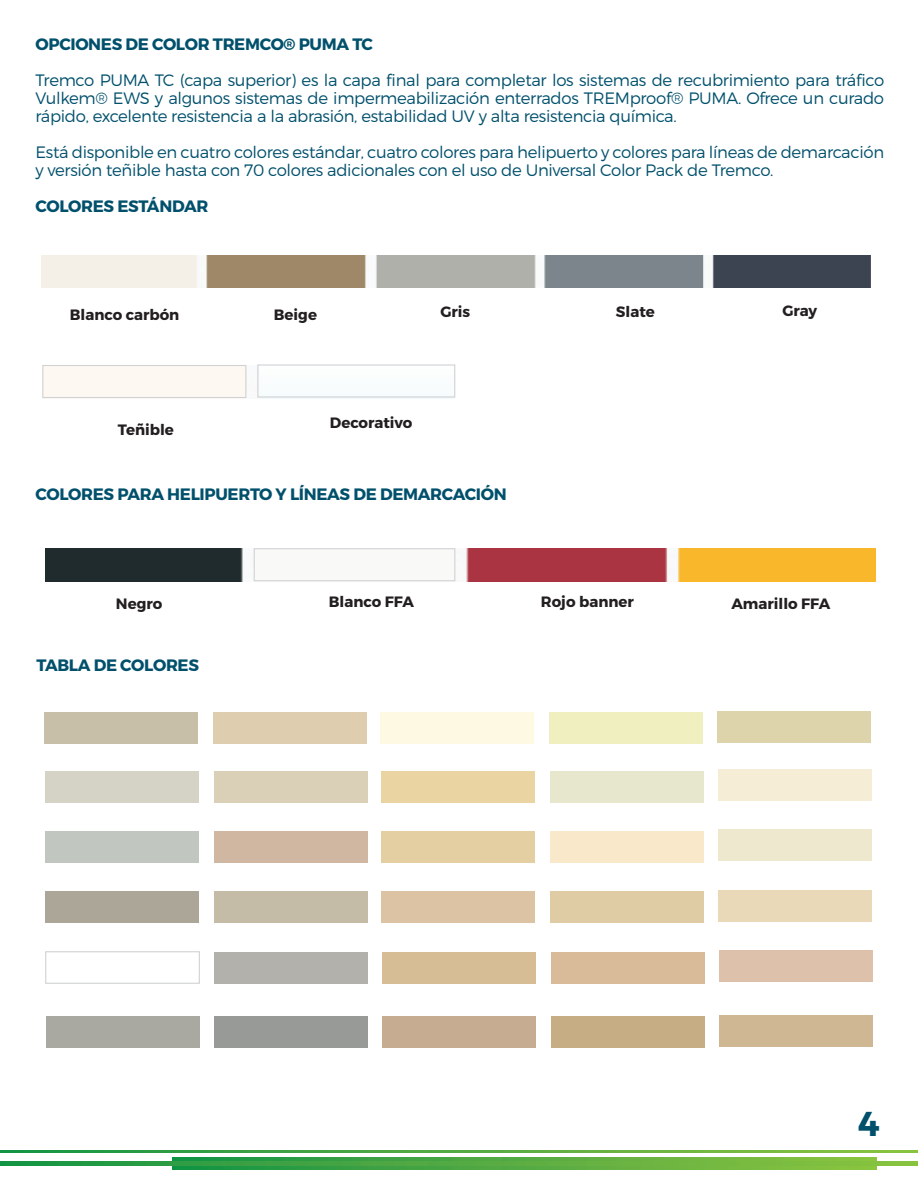
<style>
.page{position:relative;width:918px;height:1188px;background:#fff}
.page>*{position:absolute;margin:0;border:0;box-sizing:border-box;transform-origin:0 0}
.t1{font:700 34.5px "Montserrat";color:#00506c}
.t2{font:300 16.5px/18px "Montserrat";letter-spacing:-.02em;color:#00506c;text-align:justify}
.t3{font:700 16.5px "Montserrat";letter-spacing:-.02em;color:#00506c}
.t4{font:700 15px "Montserrat";color:#231f20}
</style>
<div class="page">
<svg style="left:173px;top:1158px;width:703px;height:12px;background:#53ab42"></svg>
<svg style="left:0;top:1162px;width:918px;height:4px;background:#52ab42"></svg>
<svg style="left:0;top:1150px;width:918px;height:3px;background:#52ab42"></svg>
<img style="left:41px;top:255px;width:830px;height:33px">
<img style="left:46px;top:548px;width:829px;height:33px">
<div style="left:44px;top:713px;width:154px;height:31px;background:#c7bfa7"></div>
<div style="left:45px;top:771px;width:154px;height:32px;background:#d5d3c6"></div>
<div style="left:45px;top:831px;width:154px;height:32px;background:#c2c6c0"></div>
<div style="left:45px;top:892px;width:154px;height:31px;background:#aba698"></div>
<div style="left:45px;top:951px;width:155px;height:33px;background:#fff;border:1px solid #d1d2d4"></div>
<div style="left:46px;top:1016px;width:153px;height:32px;background:#aaa9a1"></div>
<div style="left:213px;top:713px;width:154px;height:31px;background:#decdae"></div>
<div style="left:214px;top:771px;width:153px;height:32px;background:#d9d0b7"></div>
<div style="left:214px;top:831px;width:153px;height:32px;background:#cfb7a2"></div>
<div style="left:214px;top:892px;width:153px;height:31px;background:#c4bca6"></div>
<div style="left:215px;top:952px;width:153px;height:31px;background:#b3b1ab"></div>
<div style="left:215px;top:1016px;width:153px;height:32px;background:#989a97"></div>
<div style="left:381px;top:713px;width:153px;height:31px;background:#fdf9e2"></div>
<div style="left:381px;top:771px;width:154px;height:32px;background:#ead5a2"></div>
<div style="left:381px;top:831px;width:154px;height:32px;background:#e4cfa3"></div>
<div style="left:381px;top:892px;width:154px;height:31px;background:#dcc3a3"></div>
<div style="left:382px;top:952px;width:154px;height:31px;background:#d6bd95"></div>
<div style="left:382px;top:1016px;width:154px;height:32px;background:#c6ac91"></div>
<div style="left:549px;top:713px;width:154px;height:31px;background:#efefbf"></div>
<div style="left:550px;top:771px;width:154px;height:32px;background:#e7e7ce"></div>
<div style="left:550px;top:831px;width:154px;height:32px;background:#fae8ca"></div>
<div style="left:550px;top:892px;width:154px;height:31px;background:#e0cca4"></div>
<div style="left:551px;top:952px;width:153px;height:31px;background:#dabb99"></div>
<div style="left:551px;top:1016px;width:153px;height:32px;background:#c7ad83"></div>
<div style="left:717px;top:711px;width:154px;height:32px;background:#ddd4ab"></div>
<div style="left:718px;top:770px;width:154px;height:31px;background:#f5edd5"></div>
<div style="left:718px;top:830px;width:154px;height:31px;background:#eee9ce"></div>
<div style="left:718px;top:890px;width:154px;height:32px;background:#ead9b8"></div>
<div style="left:719px;top:950px;width:153px;height:32px;background:#dec1ab"></div>
<div style="left:719px;top:1015px;width:153px;height:31px;background:#cfb794"></div>
<div style="left:42px;top:365px;width:204px;height:33px;border:1px solid #d1d2d4"></div>
<div style="left:257px;top:364px;width:198px;height:34px;border:1px solid #d1d2d4"></div>
<div style="left:254px;top:548px;width:201px;height:33px;border:1px solid #d1d2d4"></div>
<p class="t3" style="left:35px;top:33px;width:339px">OPCIONES DE COLOR TREMCO® PUMA TC</p>
<p class="t2" style="left:35px;top:70px;width:850px">Tremco PUMA TC (capa superior) es la capa final para completar los sistemas de recubrimiento para tráfico Vulkem® EWS y algunos sistemas de impermeabilización enterrados TREMproof® PUMA. Ofrece un curado rápido, excelente resistencia a la abrasión, estabilidad UV y alta resistencia química.</p>
<p class="t2" style="left:35px;top:142px;width:850px">Está disponible en cuatro colores estándar, cuatro colores para helipuerto y colores para líneas de demarcación y versión teñible hasta con 70 colores adicionales con el uso de Universal Color Pack de Tremco.</p>
<p class="t3" style="left:35px;top:195px;width:174px">COLORES ESTÁNDAR</p>
<p class="t4" style="left:70px;top:306px;width:111px">Blanco carbón</p>
<p class="t4" style="left:118px;top:421px;width:58px">Teñible</p>
<p class="t4" style="left:274px;top:306px;width:45px">Beige</p>
<p class="t4" style="left:440px;top:303px;width:31px">Gris</p>
<p class="t4" style="left:616px;top:303px;width:40px">Slate</p>
<p class="t4" style="left:782px;top:301px;width:36px">Gray</p>
<p class="t4" style="left:330px;top:414px;width:84px">Decorativo</p>
<p class="t3" style="left:35px;top:484px;width:473px">COLORES PARA HELIPUERTO Y LÍNEAS DE DEMARCACIÓN</p>
<p class="t4" style="left:116px;top:595px;width:48px">Negro</p>
<p class="t4" style="left:329px;top:593px;width:87px">Blanco FFA</p>
<p class="t4" style="left:541px;top:593px;width:95px">Rojo banner</p>
<p class="t4" style="left:731px;top:595px;width:100px">Amarillo FFA</p>
<p class="t3" style="left:36px;top:655px;width:164px">TABLA DE COLORES</p>
<h1 class="t1" style="left:858px;top:1102px;width:23px">4</h1>
</div>
